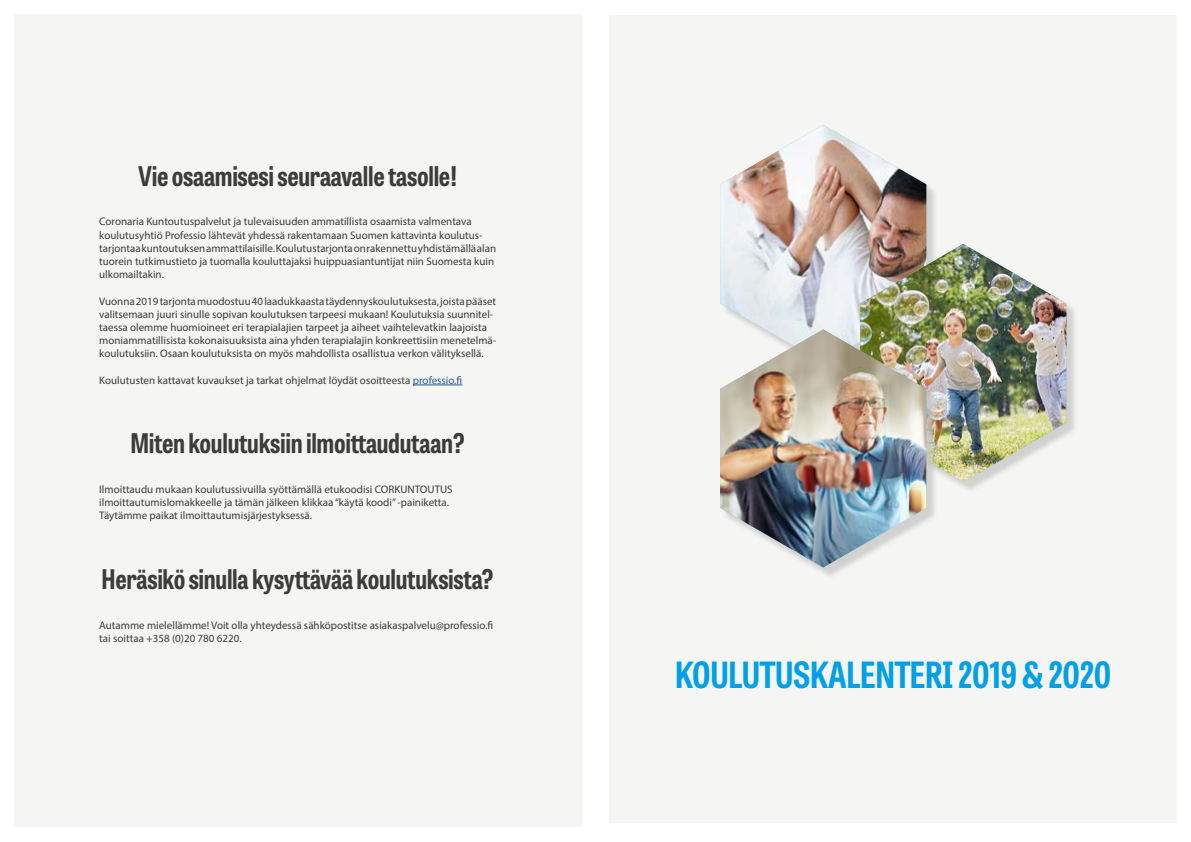
<style>
.page{position:relative;width:1191px;height:842px;background:#fff}
.page>*{position:absolute;margin:0;border:0;box-sizing:border-box;transform-origin:0 0}
.t1{font:700 36px "Tablet Gothic Condensed";letter-spacing:-.01em;color:#00a0e7}
.t2{font:700 27px "Tablet Gothic Condensed";letter-spacing:-.01em;color:#3c3c3b}
.t3{font:11px/13.2px "Myriad Pro";color:#3c3c3b}
.s1{color:#275b9b}
</style>
<div class="page">
<div style="left:609px;top:15px;width:567px;height:807px;background:#f5f5f3"></div>
<div style="left:14px;top:15px;width:567px;height:812px;background:#f5f5f3"></div>
<div style="left:723px;top:128px;width:215px;height:247px;background:#c6c6c6;opacity:.75"></div>
<img style="left:720px;top:125px;width:206px;height:204px">
<div style="left:863px;top:247px;width:215px;height:247px;background:#c6c6c6;opacity:.75"></div>
<img style="left:860px;top:244px;width:206px;height:238px">
<div style="left:723px;top:332px;width:215px;height:247px;background:#c6c6c6;opacity:.75"></div>
<img style="left:720px;top:329px;width:206px;height:238px">
<hr style="left:413px;top:385px;width:49px;height:1px;background:#275b9b">
<h2 class="t2" style="left:138px;top:157px;width:321px">Vie osaamisesi seuraavalle tasolle!</h2>
<p class="t3" style="left:99px;top:215px;width:398px">Coronaria Kuntoutuspalvelut ja tulevaisuuden ammatillista osaamista valmentava koulutusyhtiö Professio lähtevät yhdessä rakentamaan Suomen kattavinta koulutus&shy;tarjontaa kuntoutuksen ammattilaisille. Koulutustarjonta on rakennettu yhdistämällä alan tuorein tutkimustieto ja tuomalla kouluttajaksi huippuasiantuntijat niin Suomesta kuin ulkomailtakin.</p>
<p class="t3" style="left:99px;top:294px;width:398px">Vuonna 2019 tarjonta muodostuu 40 laadukkaasta täydennyskoulutuksesta, joista pääset valitsemaan juuri sinulle sopivan koulutuksen tarpeesi mukaan! Koulutuksia suunnitel&shy;taessa olemme huomioineet eri terapialajien tarpeet ja aiheet vaihtelevatkin laajoista moniammatillisista kokonaisuuksista aina yhden terapialajin konkreettisiin menetelmä&shy;koulutuksiin. Osaan koulutuksista on myös mahdollista osallistua verkon välityksellä.</p>
<p class="t3" style="left:99px;top:373px;width:364px">Koulutusten kattavat kuvaukset ja tarkat ohjelmat löydät osoitteesta <span class="s1">professio.fi</span></p>
<h2 class="t2" style="left:130px;top:425px;width:336px">Miten koulutuksiin ilmoittaudutaan?</h2>
<p class="t3" style="left:99px;top:483px;width:355px">Ilmoittaudu mukaan koulutussivuilla syöttämällä etukoodisi CORKUNTOUTUS ilmoittautumislomakkeelle ja tämän jälkeen klikkaa “käytä koodi” -painiketta.<br>Täytämme paikat ilmoittautumisjärjestyksessä.</p>
<h2 class="t2" style="left:101px;top:561px;width:394px">Heräsikö sinulla kysyttävää koulutuksista?</h2>
<p class="t3" style="left:99px;top:618px;width:395px">Autamme mielellämme! Voit olla yhteydessä sähköpostitse asiakaspalvelu@professio.fi tai soittaa +358 (0)20 780 6220.</p>
<h1 class="t1" style="left:675px;top:650px;width:438px">KOULUTUSKALENTERI 2019 &amp; 2020</h1>
</div>
